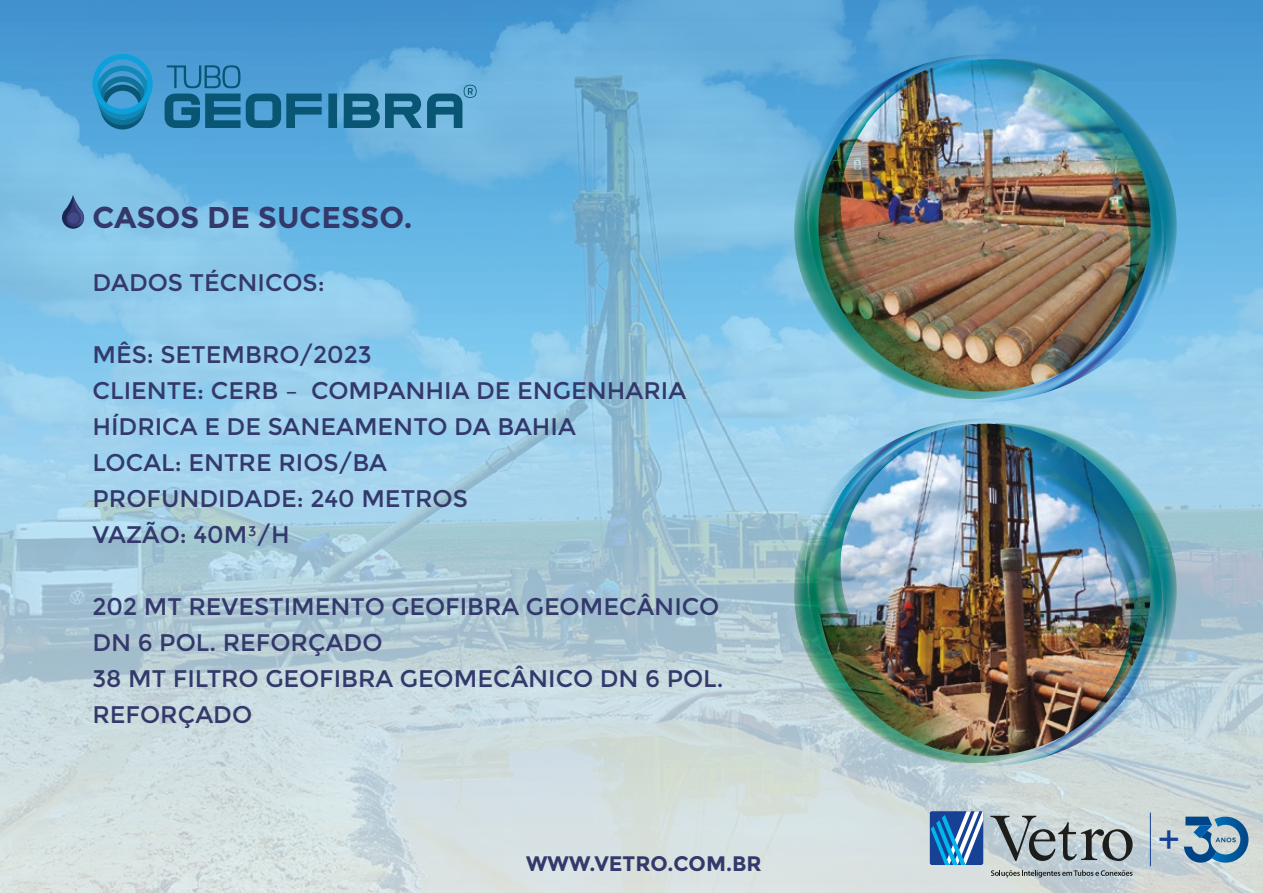
<style>
.page{position:relative;width:1263px;height:893px;background:#fff}
.page>*{position:absolute;margin:0;border:0;box-sizing:border-box;transform-origin:0 0}
.t1{font:39.15px "Arial";color:#164194}
.t2{font:700 30px "Montserrat";color:#33396b}
.t3{font:24px/36px "Montserrat";color:#33396b}
.t4{font:700 21px "Montserrat";color:#33396b}
</style>
<div class="page">
<img style="left:0;top:0;width:1263px;height:893px">
<svg style="left:62px;top:195px;width:22px;height:34px"></svg>
<svg style="left:92px;top:54px;width:61px;height:75px;background:#2a90c3"></svg>
<svg style="left:167px;top:65px;width:73px;height:23px;background:#3887b8"></svg>
<svg style="left:165px;top:94px;width:157px;height:34px;background:#25749c"></svg>
<svg style="left:328px;top:94px;width:9px;height:34px"></svg>
<svg style="left:344px;top:85px;width:133px;height:43px;background:#408aae"></svg>
<img style="left:794px;top:54px;width:315px;height:346px">
<img style="left:865px;top:59px;width:312px;height:343px">
<img style="left:794px;top:418px;width:315px;height:346px">
<img style="left:865px;top:423px;width:312px;height:343px">
<svg style="left:991px;top:870px;width:141px;height:7px"></svg>
<svg style="left:990px;top:816px;width:142px;height:45px;background:#9ca5a8"></svg>
<hr style="left:1150px;top:813px;width:1px;height:53px;background:#164194">
<svg style="left:1184px;top:817px;width:64px;height:46px;background:#6d97b5"></svg>
<svg style="left:929px;top:811px;width:54px;height:54px"></svg>
<p class="t2" style="left:92px;top:200px;width:321px">CASOS DE SUCESSO.</p>
<p class="t3" style="left:92px;top:265px;width:234px">DADOS TÉCNICOS:</p>
<p class="t3" style="left:92px;top:337px;width:595px">MÊS: SETEMBRO/2023<br>CLIENTE: CERB – COMPANHIA DE ENGENHARIA<br>HÍDRICA E DE SANEAMENTO DA BAHIA<br>LOCAL: ENTRE RIOS/BA<br>PROFUNDIDADE: 240 METROS<br>VAZÃO: 40M³/H</p>
<p class="t3" style="left:92px;top:589px;width:633px">202 MT REVESTIMENTO GEOFIBRA GEOMECÂNICO<br>DN 6 POL. REFORÇADO<br>38 MT FILTRO GEOFIBRA GEOMECÂNICO DN 6 POL.<br>REFORÇADO</p>
<p class="t4" style="left:526px;top:851px;width:237px">WWW.VETRO.COM.BR</p>
<h1 class="t1" style="left:1157px;top:812px;width:24px">+</h1>
</div>
